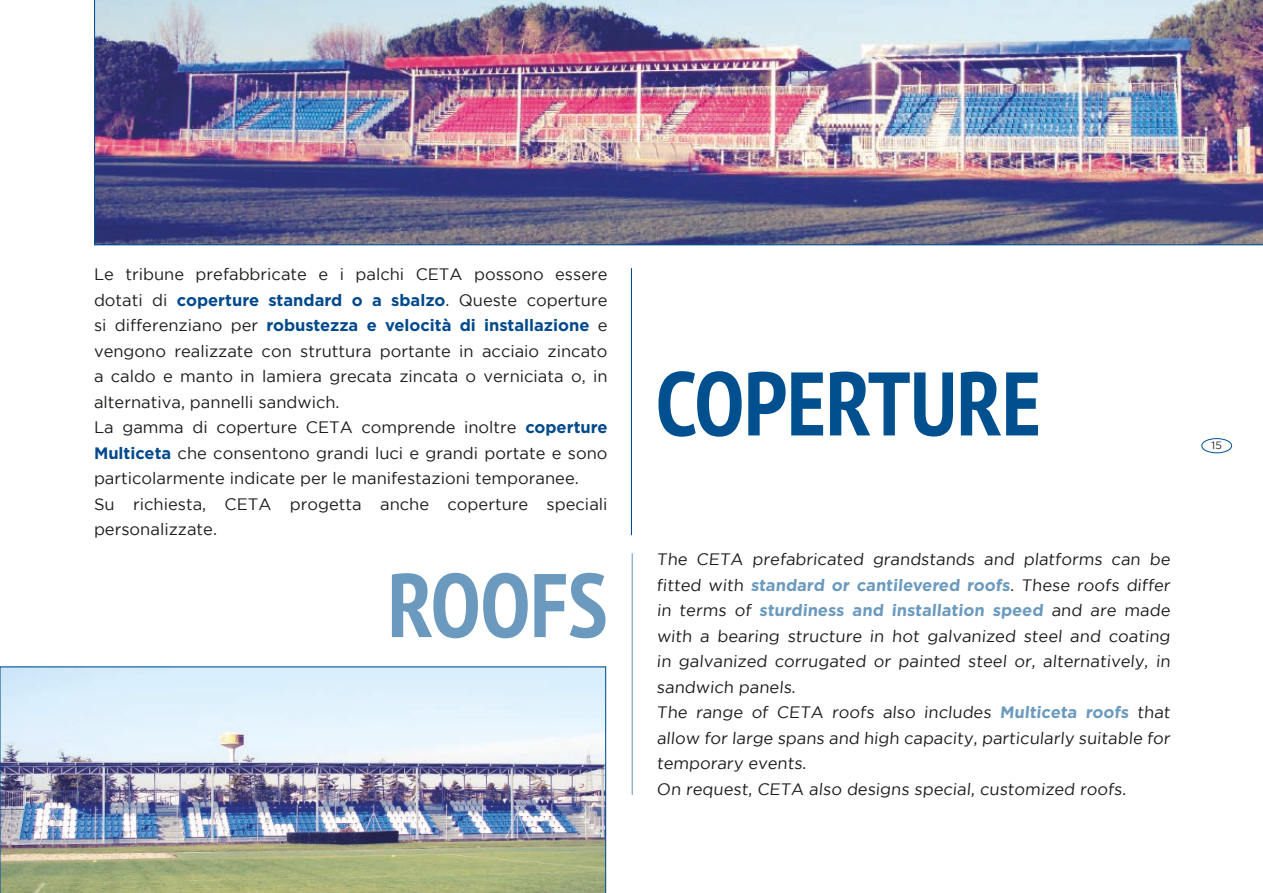
<style>
.page{position:relative;width:1263px;height:893px;background:#fff}
.page>*{position:absolute;margin:0;border:0;box-sizing:border-box;transform-origin:0 0}
.t1{font:700 condensed 90px "PT Sans";color:#005090}
.t2{font:700 condensed 90px "PT Sans";color:#6b9abe}
.t3{font:16.5px/25.5px "Gotham";color:#1d1d1b}
.t4{font:10.5px "Gotham";color:#1d1d1b}
.s1{font-weight:700;color:#00498c}
.s2{font-weight:700;color:#6b9abe}
</style>
<div class="page">
<div style="left:1201px;top:438px;width:31px;height:15px;border:1px solid #005090;border-radius:50%"></div>
<hr style="left:631px;top:268px;width:1px;height:267px;background:#00498c">
<hr style="left:632px;top:553px;width:1px;height:242px;background:#6b9abe">
<img style="left:0;top:666px;width:606px;height:227px">
<img style="left:94px;top:0;width:1169px;height:245px">
<p class="t3" style="left:94px;top:261px;width:515px">Le tribune prefabbricate e i palchi CETA possono essere dotati di <span class="s1">coperture standard o a sbalzo</span>. Queste coperture si differenziano per <span class="s1">robustezza e velocità di installazione</span> e vengono realizzate con struttura portante in acciaio zincato a caldo e manto in lamiera grecata zincata o verniciata o, in alternativa, pannelli sandwich.<br>La gamma di coperture CETA comprende inoltre <span class="s1">coperture Multiceta</span> che consentono grandi luci e grandi portate e sono particolarmente indicate per le manifestazioni temporanee.<br>Su richiesta, CETA progetta anche coperture speciali personalizzate.</p>
<h1 class="t2" style="left:388px;top:546px;width:221px">ROOFS</h1>
<h1 class="t1" style="left:656px;top:344px;width:386px">COPERTURE</h1>
<p class="t4" style="left:1211px;top:440px;width:12px">15</p>
<p class="t3" style="left:657px;top:547px;width:517px">The CETA prefabricated grandstands and platforms can be fitted with <span class="s2">standard or cantilevered roofs</span>. These roofs differ in terms of <span class="s2">sturdiness and installation speed</span> and are made with a bearing structure in hot galvanized steel and coating in galvanized corrugated or painted steel or, alternatively, in sandwich panels.<br>The range of CETA roofs also includes <span class="s2">Multiceta roofs</span> that allow for large spans and high capacity, particularly suitable for temporary events.<br>On request, CETA also designs special, customized roofs.</p>
</div>
